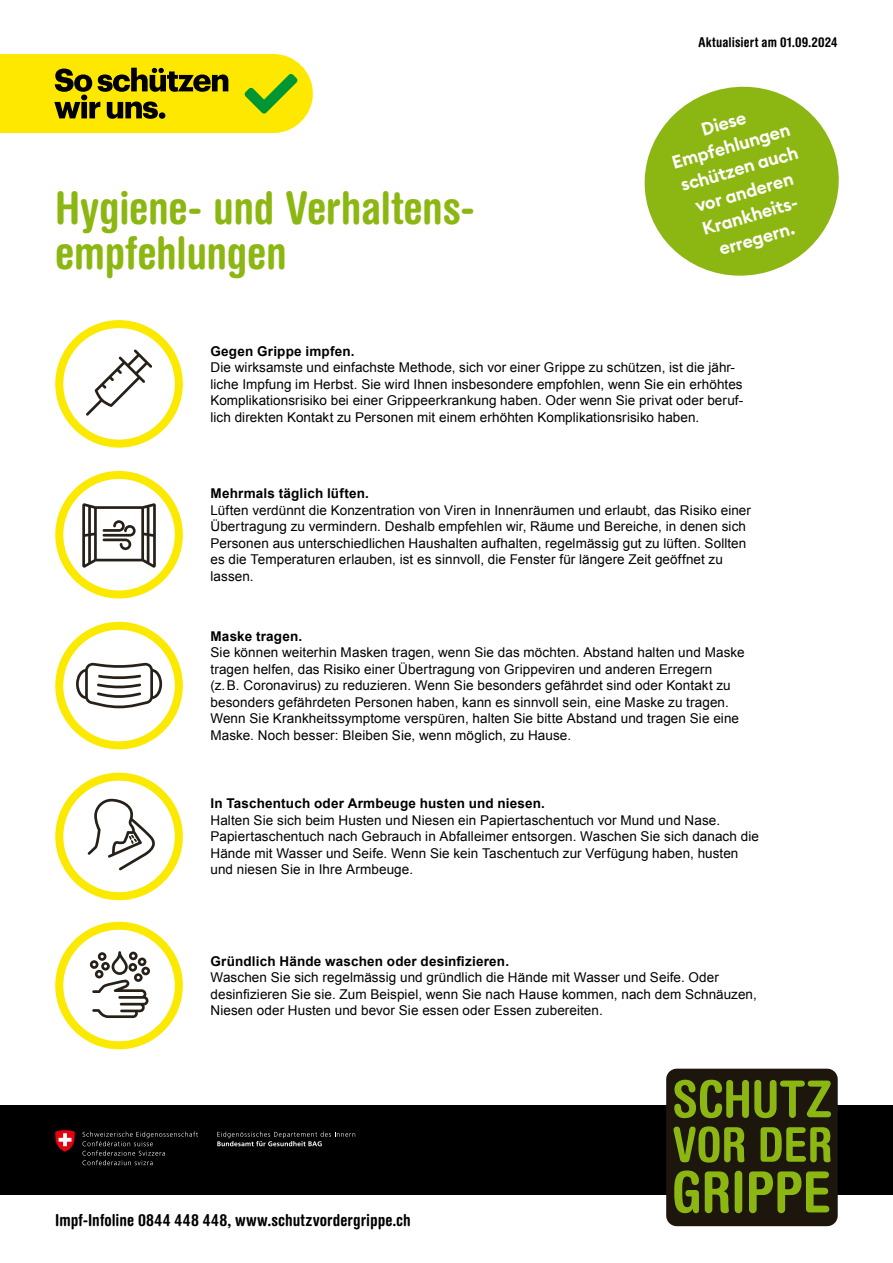
<style>
.page{position:relative;width:893px;height:1263px;background:#fff}
.page>*{position:absolute;margin:0;border:0;box-sizing:border-box;transform-origin:0 0}
.t1{font:700 condensed 45px/45px "Helvetica Rounded";letter-spacing:-.01em;color:#8cb712}
.t2{font:600 18px/24px "Euclid Circular B";color:#fff;text-align:center}
.t3{font:700 condensed 16.5px "Helvetica Rounded";letter-spacing:.005em;color:#000}
.t4{font:13.5px/16.5px "Arial";letter-spacing:.005em;color:#000}
.t5{font:700 13.5px "Arial";letter-spacing:.015em;color:#000}
.t6{font:700 condensed 13.5px "Helvetica Rounded";letter-spacing:.01em;color:#000}
</style>
<div class="page">
<div style="left:0;top:1106px;width:893px;height:89px;background:#000"></div>
<svg style="left:217px;top:1131px;width:138px;height:15px"></svg>
<svg style="left:83px;top:1131px;width:115px;height:34px"></svg>
<svg style="left:55px;top:1130px;width:20px;height:22px"></svg>
<svg style="left:644px;top:86px;width:195px;height:190px;fill:#8cb712"></svg>
<svg style="left:55px;top:320px;width:128px;height:128px"></svg>
<svg style="left:55px;top:471px;width:128px;height:127px"></svg>
<svg style="left:55px;top:622px;width:128px;height:127px"></svg>
<svg style="left:55px;top:773px;width:128px;height:127px"></svg>
<svg style="left:55px;top:922px;width:128px;height:127px"></svg>
<svg style="left:0;top:54px;width:313px;height:79px;background:#d6c808"></svg>
<div style="left:159px;top:112px;width:6px;height:7px;background:#000;border-radius:50%"></div>
<div style="left:666px;top:1069px;width:172px;height:157px;background:#1c160d;border-radius:11px"></div>
<svg style="left:674px;top:1080px;width:157px;height:38px"></svg>
<svg style="left:673px;top:1126px;width:71px;height:36px"></svg>
<svg style="left:760px;top:1127px;width:70px;height:35px"></svg>
<svg style="left:674px;top:1170px;width:25px;height:43px"></svg>
<svg style="left:705px;top:1171px;width:24px;height:42px"></svg>
<div style="left:735px;top:1171px;width:7px;height:42px;background:#8cb712;border-radius:4px"></div>
<svg style="left:749px;top:1171px;width:80px;height:42px"></svg>
<h1 class="t1" style="left:55px;top:185px;width:421px">Hygiene- und Verhaltens&shy;empfehlungen</h1>
<p class="t6" style="left:699px;top:34px;width:141px">Aktualisiert am 01.09.2024</p>
<h2 class="t2" style="left:662px;top:128px;width:125px;rotate:-16deg">Diese<br>Empfehlungen schützen auch vor anderen<br>Krankheits&shy;erregern.</h2>
<p class="t5" style="left:210px;top:342px;width:146px">Gegen Grippe impfen.</p>
<p class="t4" style="left:210px;top:359px;width:534px">Die wirksamste und einfachste Methode, sich vor einer Grippe zu schützen, ist die jähr&shy;liche Impfung im Herbst. Sie wird Ihnen insbesondere empfohlen, wenn Sie ein erhöhtes Komplikationsrisiko bei einer Grippeerkrankung haben. Oder wenn Sie privat oder beruf&shy;lich direkten Kontakt zu Personen mit einem erhöhten Komplikationsrisiko haben.</p>
<p class="t5" style="left:210px;top:485px;width:160px">Mehrmals täglich lüften.</p>
<p class="t4" style="left:210px;top:502px;width:542px">Lüften verdünnt die Konzentration von Viren in Innenräumen und erlaubt, das Risiko einer Übertragung zu vermindern. Deshalb empfehlen wir, Räume und Bereiche, in denen sich Personen aus unterschiedlichen Haushalten aufhalten, regelmässig gut zu lüften. Sollten es die Temperaturen erlauben, ist es sinnvoll, die Fenster für längere Zeit geöffnet zu lassen.</p>
<p class="t5" style="left:210px;top:627px;width:93px">Maske tragen.</p>
<p class="t4" style="left:210px;top:644px;width:536px">Sie können weiterhin Masken tragen, wenn Sie das möchten. Abstand halten und Maske tragen helfen, das Risiko einer Übertragung von Grippeviren und anderen Erregern (z.B. Coronavirus) zu reduzieren. Wenn Sie besonders gefährdet sind oder Kontakt zu besonders gefährdeten Personen haben, kann es sinnvoll sein, eine Maske zu tragen.<br>Wenn Sie Krankheitssymptome verspüren, halten Sie bitte Abstand und tragen Sie eine Maske. Noch besser: Bleiben Sie, wenn möglich, zu Hause.</p>
<p class="t5" style="left:210px;top:794px;width:336px">In Taschentuch oder Armbeuge husten und niesen.</p>
<p class="t4" style="left:210px;top:812px;width:550px">Halten Sie sich beim Husten und Niesen ein Papiertaschentuch vor Mund und Nase.<br>Papiertaschentuch nach Gebrauch in Abfalleimer entsorgen. Waschen Sie sich danach die Hände mit Wasser und Seife. Wenn Sie kein Taschentuch zur Verfügung haben, husten und niesen Sie in Ihre Armbeuge.</p>
<p class="t5" style="left:210px;top:952px;width:300px">Gründlich Hände waschen oder desinfizieren.</p>
<p class="t4" style="left:210px;top:969px;width:548px">Waschen Sie sich regelmässig und gründlich die Hände mit Wasser und Seife. Oder desinfizieren Sie sie. Zum Beispiel, wenn Sie nach Hause kommen, nach dem Schnäuzen,<br>Niesen oder Husten und bevor Sie essen oder Essen zubereiten.</p>
<p class="t3" style="left:55px;top:1210px;width:357px">Impf-Infoline 0844 448 448, www.schutzvordergrippe.ch</p>
</div>
